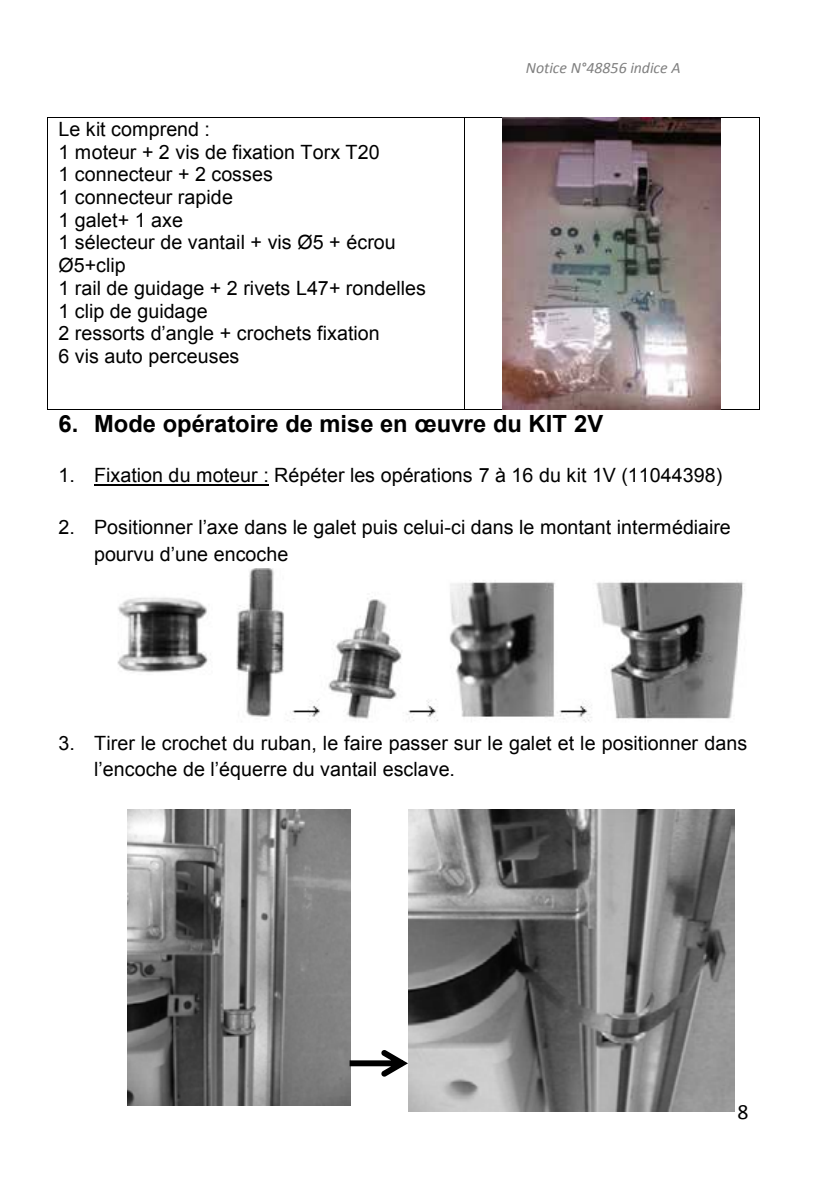
<style>
.page{position:relative;width:840px;height:1191px;background:#fff}
.page>*{position:absolute;margin:0;border:0;box-sizing:border-box;transform-origin:0 0}
.t1{font:700 23.6px "Arial";color:#000}
.t2{font:21.8px "Calibri";color:#000}
.t3{font:19.6px/22.8px "Arial";color:#000}
.t4{font:19.6px/26px "Arial";color:#000}
.t5{font:italic 15.8px "Calibri";letter-spacing:-.005em;color:#808080}
.s1{font-style:inherit}
</style>
<div class="page">
<img style="left:408px;top:809px;width:326px;height:302px">
<img style="left:127px;top:809px;width:223px;height:296px">
<hr style="left:48px;top:116px;width:416px;height:1px;background:#000">
<hr style="left:465px;top:116px;width:293px;height:1px;background:#000">
<hr style="left:47px;top:117px;width:1px;height:292px;background:#000">
<hr style="left:48px;top:409px;width:416px;height:1px;background:#000">
<hr style="left:464px;top:117px;width:1px;height:292px;background:#000">
<hr style="left:465px;top:409px;width:293px;height:1px;background:#000">
<hr style="left:758px;top:117px;width:1px;height:292px;background:#000">
<hr style="left:94px;top:484px;width:175px;height:1px;background:#000">
<img style="left:502px;top:117px;width:218px;height:292px">
<img style="left:117px;top:568px;width:628px;height:155px">
<svg style="left:349px;top:1049px;width:59px;height:28px"></svg>
<p class="t3" style="left:58px;top:118px;width:369px">Le kit comprend :<br>1 moteur + 2 vis de fixation Torx T20<br>1 connecteur + 2 cosses<br>1 connecteur rapide<br>1 galet+ 1 axe<br>1 sélecteur de vantail + vis Ø5 + écrou<br>Ø5+clip<br>1 rail de guidage + 2 rivets L47+ rondelles<br>1 clip de guidage<br><span class="s1">2 ressorts d’angle +</span> crochets fixation<br>6 vis auto perceuses</p>
<p class="t5" style="left:525px;top:57px;width:156px">Notice N°48856 indice A</p>
<p class="t1" style="left:59px;top:408px;width:545px"><span class="s1">6.</span> Mode opératoire de mise en œuvre du KIT <span class="s1">2V</span></p>
<p class="t3" style="left:59px;top:464px;width:664px">1. Fixation du moteur : Répéter les opérations 7 à 16 du kit 1V (11044398)</p>
<p class="t4" style="left:94px;top:515px;width:638px;text-indent:-36px"><span class="s1">2.</span> Positionner l’axe dans le galet puis celui<span class="s1">-ci dans le montant intermédiaire </span>pourvu d’une encoche</p>
<p class="t3" style="left:59px;top:732px;width:689px">3. Tirer le crochet du ruban, le faire passer sur le galet et le positionner dans</p>
<p class="t4" style="left:94px;top:756px;width:362px">l’encoche de l’équerre du vantail esclave.</p>
<p class="t2" style="left:737px;top:1097px;width:13px">8</p>
</div>
